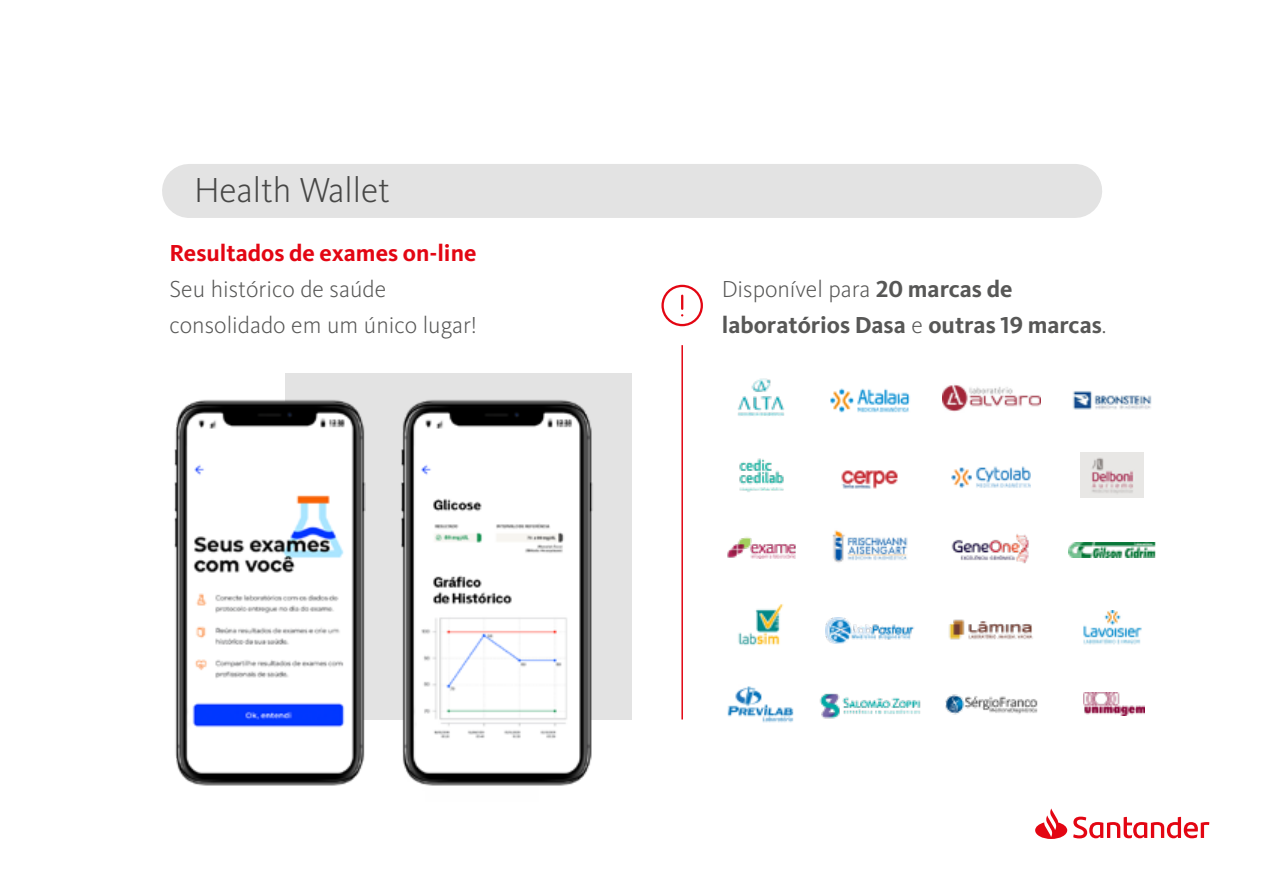
<style>
.page{position:relative;width:1263px;height:893px;background:#fff}
.page>*{position:absolute;margin:0;border:0;box-sizing:border-box;transform-origin:0 0}
.t1{font:300 36px "Kievit OT";letter-spacing:-.005em;color:#474746}
.t2{font:700 24px/36px "Kievit OT";color:#575756}
.t3{font:300 24px/36px "Kievit OT";color:#575756}
.t4{font:700 24px "Kievit OT";color:#e30613}
.s1{font-weight:300}
</style>
<div class="page">
<div style="left:285px;top:373px;width:347px;height:346px;background:#e3e3e3"></div>
<div style="left:189px;top:164px;width:886px;height:54px;background:#e3e3e3"></div>
<img style="left:174px;top:399px;width:206px;height:387px">
<img style="left:385px;top:399px;width:224px;height:387px">
<img style="left:738px;top:378px;width:46px;height:38px">
<img style="left:942px;top:384px;width:98px;height:28px">
<img style="left:830px;top:388px;width:80px;height:25px">
<img style="left:1072px;top:391px;width:79px;height:19px">
<img style="left:841px;top:470px;width:57px;height:19px">
<img style="left:951px;top:466px;width:80px;height:22px">
<img style="left:1081px;top:452px;width:62px;height:45px">
<img style="left:832px;top:530px;width:76px;height:33px">
<img style="left:951px;top:534px;width:78px;height:30px">
<img style="left:1068px;top:542px;width:87px;height:15px">
<img style="left:825px;top:617px;width:89px;height:26px">
<img style="left:738px;top:604px;width:46px;height:42px">
<img style="left:949px;top:619px;width:84px;height:21px">
<img style="left:1083px;top:611px;width:59px;height:34px">
<img style="left:945px;top:694px;width:92px;height:21px">
<img style="left:739px;top:458px;width:45px;height:34px">
<img style="left:819px;top:693px;width:102px;height:26px">
<img style="left:727px;top:537px;width:69px;height:22px">
<img style="left:1084px;top:692px;width:60px;height:23px">
<img style="left:727px;top:686px;width:67px;height:37px">
<hr style="left:681px;top:345px;width:2px;height:374px;background:#e30613">
<svg style="left:661px;top:284px;width:42px;height:43px"></svg>
<svg style="left:1035px;top:808px;width:174px;height:31px"></svg>
<h1 class="t1" style="left:194px;top:171px;width:197px">Health Wallet</h1>
<p class="t4" style="left:170px;top:238px;width:308px">Resultados de exames on-line</p>
<p class="t3" style="left:170px;top:271px;width:309px">Seu histórico de saúde consolidado em um único lugar!</p>
<p class="t2" style="left:722px;top:270px;width:386px"><span class="s1">Disponível para</span> 20 marcas de laboratórios Dasa <span class="s1">e</span> outras 19 marcas<span class="s1">.</span></p>
</div>
